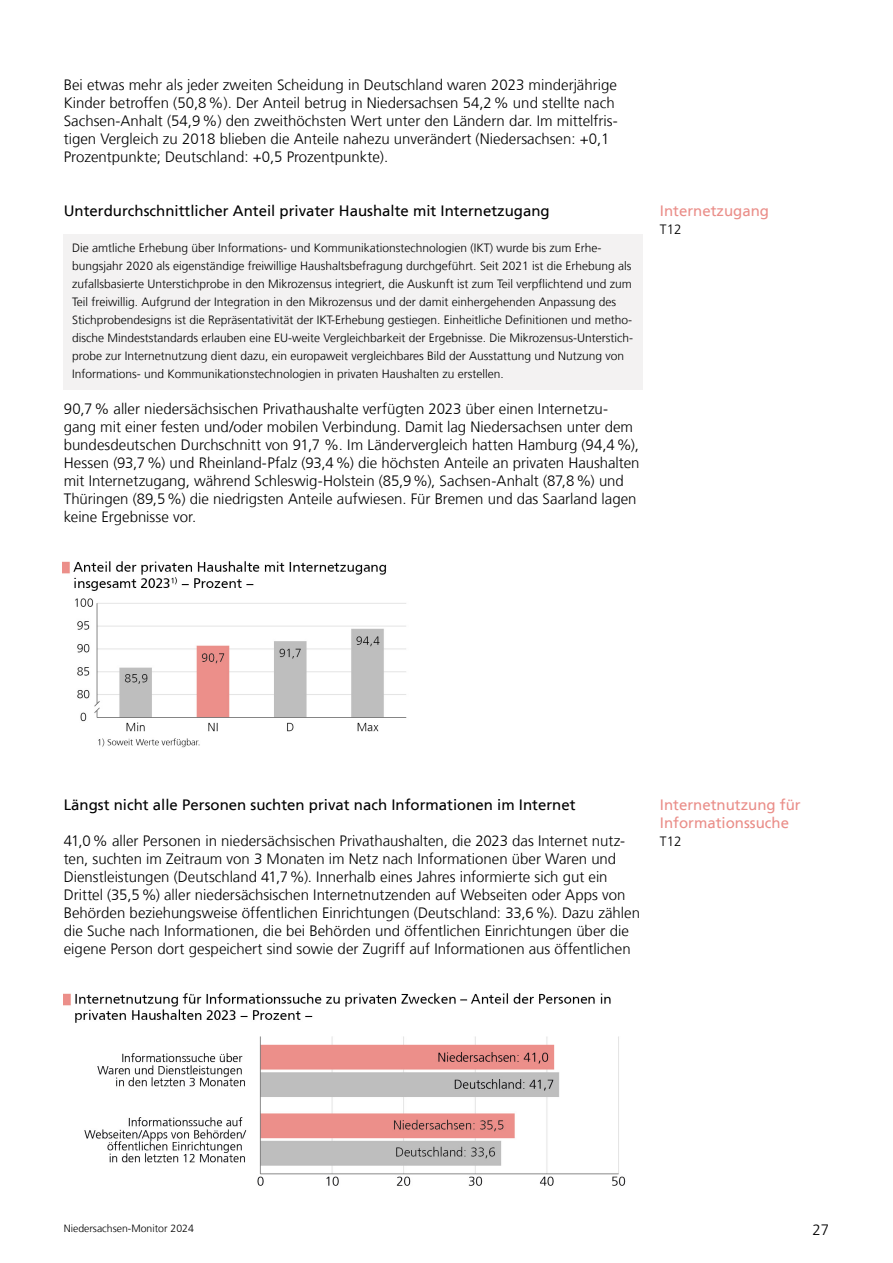
<style>
.page{position:relative;width:893px;height:1263px;background:#fff}
.page>*{position:absolute;margin:0;border:0;box-sizing:border-box;transform-origin:0 0}
.id490{font:300 15px/18px "NDS Frutiger";color:#000}
.id10199{font:15px "NDS Frutiger";color:#000}
.t1{font:15px/18px "NDS Frutiger";color:#ea8e89}
.t2{font:300 13.5px "NDS Frutiger";color:#000}
.id10211{font:300 12px/18px "NDS Frutiger";color:#000}
.t3{font:300 10.5px "NDS Frutiger";color:#000}
</style>
<div class="page">
<div style="left:64px;top:234px;width:579px;height:155px;background:#f3f2f2"></div>
<img style="left:63px;top:561px;width:344px;height:187px">
<img style="left:64px;top:993px;width:562px;height:193px">
<p class="id490" style="left:64px;top:76px;width:555px">Bei etwas mehr als jeder zweiten Scheidung in Deutschland waren 2023 minderjährige Kinder betroffen (50,8%). Der Anteil betrug in Niedersachsen 54,2% und stellte nach Sachsen-Anhalt (54,9%) den zweithöchsten Wert unter den Ländern dar. Im mittelfris&shy;tigen Vergleich zu 2018 blieben die Anteile nahezu unverändert (Niedersachsen: +0,1<br>Prozentpunkte; Deutschland: +0,5 Prozentpunkte).</p>
<h3 class="id10199" style="left:64px;top:202px;width:487px">Unterdurchschnittlicher Anteil privater Haushalte mit Internetzugang</h3>
<p class="id10211" style="left:72px;top:239px;width:562px">Die amtliche Erhebung über Informations- und Kommunikationstechnologien (IKT) wurde bis zum Erhe&shy;bungsjahr 2020 als eigenständige freiwillige Haushaltsbefragung durchgeführt. Seit 2021 ist die Erhebung als zufallsbasierte Unterstichprobe in den Mikrozensus integriert, die Auskunft ist zum Teil verpflichtend und zum Teil freiwillig. Aufgrund der Integration in den Mikrozensus und der damit einhergehenden Anpassung des Stichprobendesigns ist die Repräsentativität der IKT-Erhebung gestiegen. Einheitliche Definitionen und metho&shy;dische Mindeststandards erlauben eine EU-weite Vergleichbarkeit der Ergebnisse. Die Mikrozensus-Unterstich&shy;probe zur Internetnutzung dient dazu, ein europaweit vergleichbares Bild der Ausstattung und Nutzung von Informations- und Kommunikationstechnologien in privaten Haushalten zu erstellen.</p>
<p class="id490" style="left:64px;top:400px;width:577px">90,7% aller niedersächsischen Privathaushalte verfügten 2023 über einen Internetzu&shy;gang mit einer festen und/oder mobilen Verbindung. Damit lag Niedersachsen unter dem bundesdeutschen Durchschnitt von 91,7 %. Im Ländervergleich hatten Hamburg (94,4%), Hessen (93,7%) und Rheinland-Pfalz (93,4%) die höchsten Anteile an privaten Haushalten mit Internetzugang, während Schleswig-Holstein (85,9%), Sachsen-Anhalt (87,8%) und Thüringen (89,5%) die niedrigsten Anteile aufwiesen. Für Bremen und das Saarland lagen keine Ergebnisse vor.</p>
<p class="t1" style="left:660px;top:202px;width:111px">Internetzugang</p>
<p class="t2" style="left:660px;top:222px;width:23px">T12</p>
<h3 class="id10199" style="left:64px;top:796px;width:513px">Längst nicht alle Personen suchten privat nach Informationen im Internet</h3>
<p class="id490" style="left:64px;top:832px;width:578px">41,0% aller Personen in niedersächsischen Privathaushalten, die 2023 das Internet nutz&shy;ten, suchten im Zeitraum von 3 Monaten im Netz nach Informationen über Waren und Dienstleistungen (Deutschland 41,7%). Innerhalb eines Jahres informierte sich gut ein Drittel (35,5%) aller niedersächsischen Internetnutzenden auf Webseiten oder Apps von Behörden beziehungsweise öffentlichen Einrichtungen (Deutschland: 33,6%). Dazu zählen die Suche nach Informationen, die bei Behörden und öffentlichen Einrichtungen über die eigene Person dort gespeichert sind sowie der Zugriff auf Informationen aus öffentlichen</p>
<p class="t1" style="left:660px;top:796px;width:142px">Internetnutzung für<br>Informationssuche</p>
<p class="t2" style="left:660px;top:834px;width:23px">T12</p>
<p class="t3" style="left:64px;top:1222px;width:132px">Niedersachsen-Monitor 2024</p>
<p class="id490" style="left:812px;top:1221px;width:18px">27</p>
</div>
